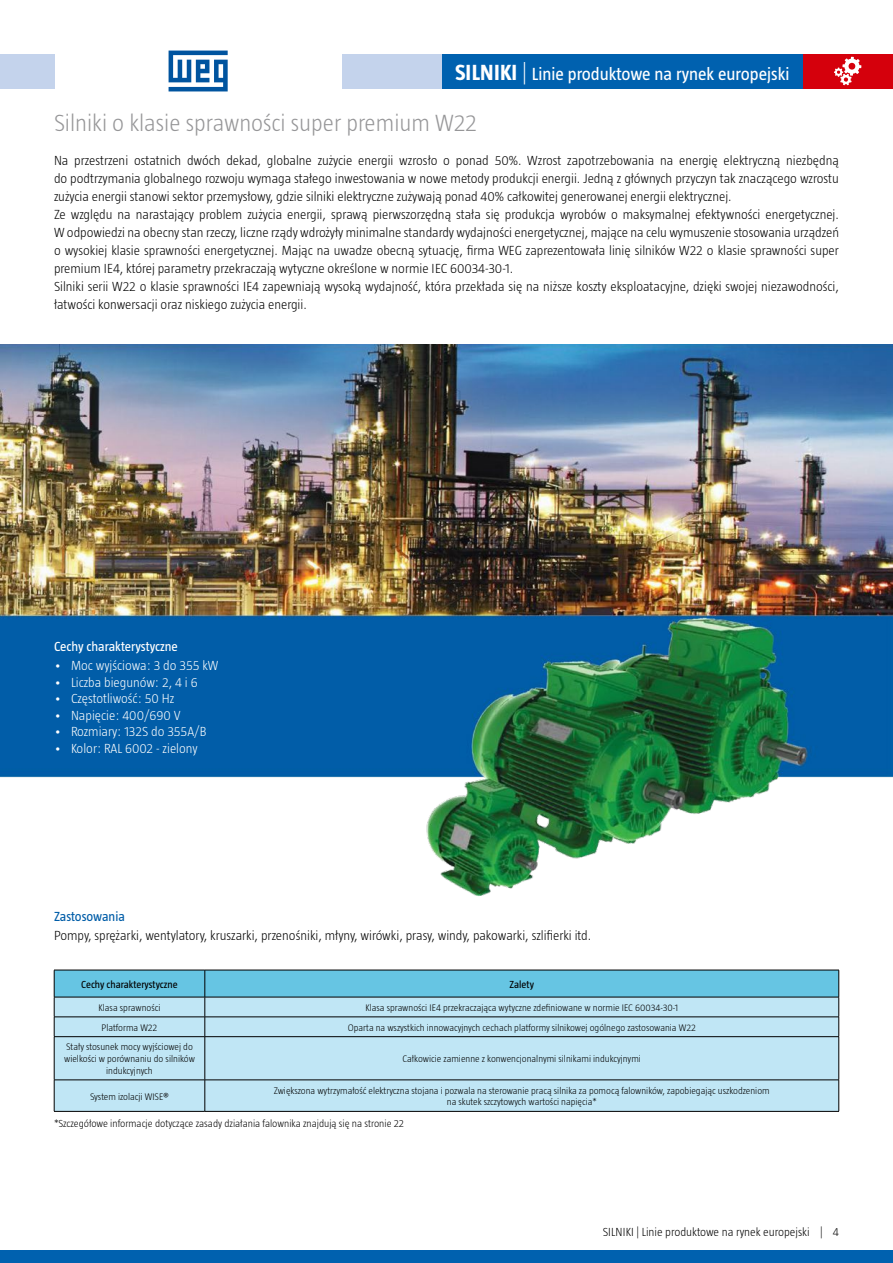
<style>
.page{position:relative;width:893px;height:1263px;background:#fff}
.page>*{position:absolute;margin:0;border:0;box-sizing:border-box;transform-origin:0 0}
.t1{font:300 24px "Taz";color:#969698}
.t2{font:18px "Taz";color:#fff}
.t3{font:300 13.5px/18px "Taz";color:#000}
.t4{font:300 13.5px "Taz";color:#fff}
.t5{font:13.5px "Taz";color:#fff}
.t6{font:13.5px "Taz";letter-spacing:-.005em;color:#005da8}
.t7{font:300 12px "Taz";color:#000}
.t8{font:300 10.5px "Taz";color:#000}
.t9{font:10.5px "Taz";color:#000}
.t10{font:300 9.75px/11.7px "Taz";color:#000;text-align:center}
.s1{font-weight:700;font-size:22.5px}
.s2{font-weight:300;font-size:22.5px}
</style>
<div class="page">
<div style="left:0;top:1250px;width:893px;height:13px;background:#0061af"></div>
<img style="left:0;top:344px;width:893px;height:768px">
<div style="left:55px;top:1037px;width:783px;height:74px;background:#c0e6f5"></div>
<svg style="left:54px;top:970px;width:785px;height:66px;background:#94cfe3"></svg>
<hr style="left:54px;top:1036px;width:151px;height:1px;background:#000">
<hr style="left:54px;top:1037px;width:1px;height:43px;background:#000">
<hr style="left:205px;top:1036px;width:634px;height:1px;background:#000">
<hr style="left:205px;top:1037px;width:1px;height:43px;background:#000">
<hr style="left:838px;top:1037px;width:1px;height:43px;background:#000">
<hr style="left:54px;top:1079px;width:151px;height:1px;background:#000">
<hr style="left:54px;top:1080px;width:1px;height:31px;background:#000">
<hr style="left:205px;top:1079px;width:634px;height:1px;background:#000">
<hr style="left:205px;top:1080px;width:1px;height:31px;background:#000">
<hr style="left:838px;top:1080px;width:1px;height:31px;background:#000">
<hr style="left:54px;top:1111px;width:151px;height:1px;background:#000">
<hr style="left:205px;top:1111px;width:634px;height:1px;background:#000">
<div style="left:342px;top:54px;width:100px;height:34px;background:#c4d3ec"></div>
<div style="left:802px;top:54px;width:91px;height:34px;background:#d5000c"></div>
<div style="left:442px;top:54px;width:360px;height:34px;background:#0061af"></div>
<div style="left:0;top:54px;width:54px;height:34px;background:#c4d3ec"></div>
<svg style="left:169px;top:51px;width:59px;height:40px"></svg>
<svg style="left:834px;top:57px;width:27px;height:28px"></svg>
<h2 class="t2" style="left:455px;top:64px;width:336px"><span class="s1">SILNIKI</span> <span class="s2">|</span> Linie produktowe na rynek europejski</h2>
<h1 class="t1" style="left:54px;top:109px;width:425px">Silniki o klasie sprawności super premium W22</h1>
<p class="t3" style="left:54px;top:151px;width:786px">Na przestrzeni ostatnich dwóch dekad, globalne zużycie energii wzrosło o ponad 50%. Wzrost zapotrzebowania na energię elektryczną niezbędną do podtrzymania globalnego rozwoju wymaga stałego inwestowania w nowe metody produkcji energii. Jedną z głównych przyczyn tak znaczącego wzrostu zużycia energii stanowi sektor przemysłowy, gdzie silniki elektryczne zużywają ponad 40% całkowitej generowanej energii elektrycznej.<br>Ze względu na narastający problem zużycia energii, sprawą pierwszorzędną stała się produkcja wyrobów o maksymalnej efektywności energetycznej.<br>W odpowiedzi na obecny stan rzeczy, liczne rządy wdrożyły minimalne standardy wydajności energetycznej, mające na celu wymuszenie stosowania urządzeń o wysokiej klasie sprawności energetycznej. Mając na uwadze obecną sytuację, firma WEG zaprezentowała linię silników W22 o klasie sprawności super premium IE4, której parametry przekraczają wytyczne określone w normie IEC 60034-30-1.<br>Silniki serii W22 o klasie sprawności IE4 zapewniają wysoką wydajność, która przekłada się na niższe koszty eksploatacyjne, dzięki swojej niezawodności, łatwości konwersacji oraz niskiego zużycia energii.</p>
<p class="t5" style="left:54px;top:639px;width:125px">Cechy charakterystyczne</p>
<p class="t4" style="left:54px;top:658px;width:166px">• Moc wyjściowa: 3 do 355 kW</p>
<p class="t4" style="left:54px;top:675px;width:145px">• Liczba biegunów: 2, 4 i 6</p>
<p class="t4" style="left:54px;top:691px;width:122px">• Częstotliwość: 50 Hz</p>
<p class="t4" style="left:54px;top:708px;width:128px">• Napięcie: 400/690 V</p>
<p class="t4" style="left:54px;top:724px;width:154px">• Rozmiary: 132S do 355A/B</p>
<p class="t4" style="left:54px;top:741px;width:145px">• Kolor: RAL 6002 - zielony</p>
<p class="t6" style="left:54px;top:909px;width:72px">Zastosowania</p>
<p class="t3" style="left:54px;top:926px;width:539px">Pompy, sprężarki, wentylatory, kruszarki, przenośniki, młyny, wirówki, prasy, windy, pakowarki, szlifierki itd.</p>
<p class="t9" style="left:81px;top:978px;width:98px">Cechy charakterystyczne</p>
<p class="t9" style="left:510px;top:978px;width:26px">Zalety</p>
<p class="t10" style="left:99px;top:1001px;width:63px">Klasa sprawności</p>
<p class="t10" style="left:365px;top:1001px;width:314px">Klasa sprawności IE4 przekraczająca wytyczne zdefiniowane w normie IEC 60034-30-1</p>
<p class="t10" style="left:102px;top:1021px;width:57px">Platforma W22</p>
<p class="t10" style="left:348px;top:1021px;width:350px">Oparta na wszystkich innowacyjnych cechach platformy silnikowej ogólnego zastosowania W22</p>
<p class="t10" style="left:64px;top:1041px;width:132px">Stały stosunek mocy wyjściowej do wielkości w porównaniu do silników indukcyjnych</p>
<p class="t10" style="left:403px;top:1053px;width:240px">Całkowicie zamienne z konwencjonalnymi silnikami indukcyjnymi</p>
<p class="t10" style="left:90px;top:1090px;width:80px">System izolacji WISE®</p>
<p class="t10" style="left:274px;top:1084px;width:497px">Zwiększona wytrzymałość elektryczna stojana i pozwala na sterowanie pracą silnika za pomocą falowników, zapobiegając uszkodzeniom na skutek szczytowych wartości napięcia*</p>
<p class="t8" style="left:54px;top:1118px;width:352px">*Szczegółowe informacje dotyczące zasady działania falownika znajdują się na stronie 22</p>
<p class="t7" style="left:603px;top:1225px;width:238px">SILNIKI | Linie produktowe na rynek europejski | 4</p>
</div>
